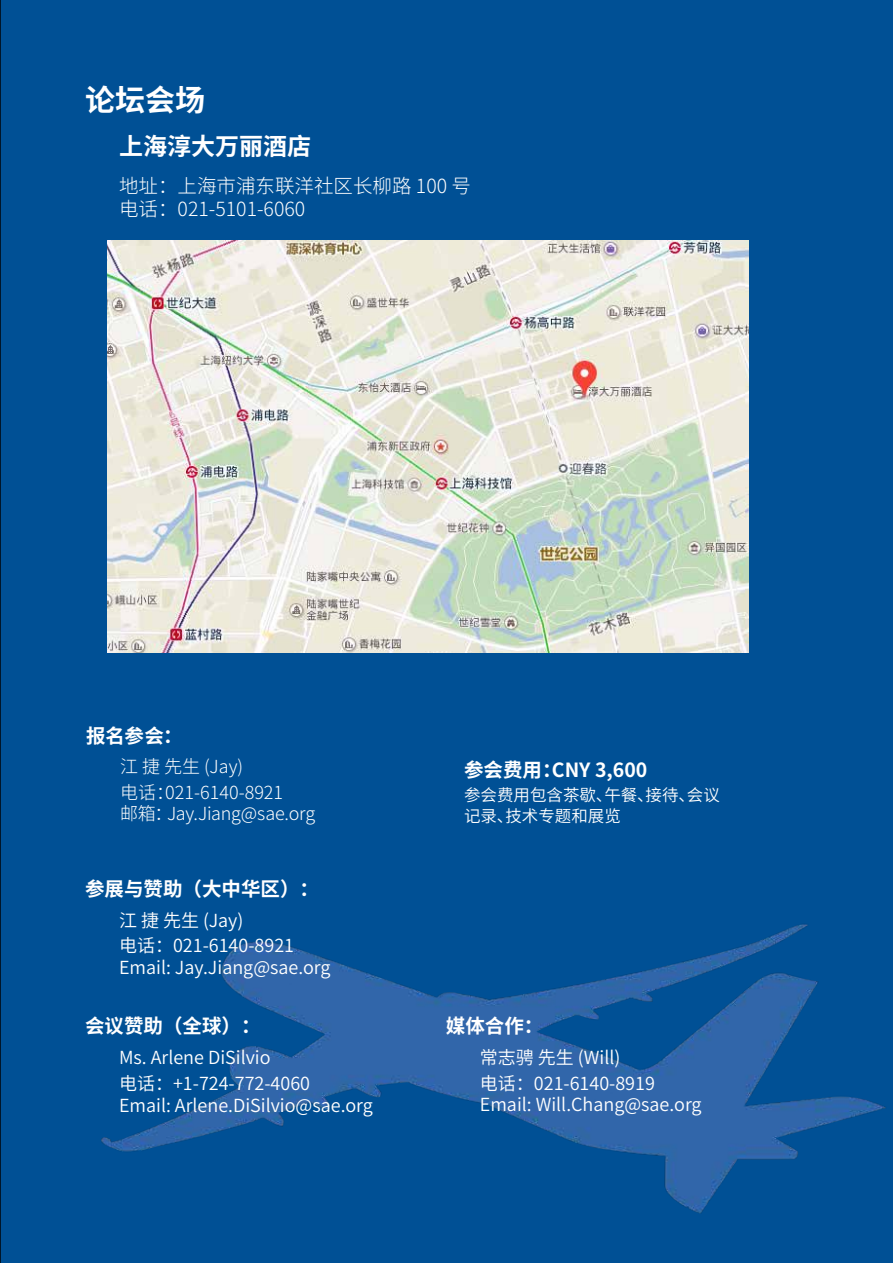
<style>
.page{position:relative;width:893px;height:1263px;background:#005095}
.page>*{position:absolute;margin:0;border:0;box-sizing:border-box;transform-origin:0 0}
.t1{font:700 30px "Source Han Sans CN";color:#fff}
.t2{font:700 24px "Source Han Sans CN";color:#fff}
.t3{font:700 19.5px "Source Han Sans CN";color:#fff}
.t4{font:300 19.5px/23.4px "Source Han Sans CN";color:#fff}
.t5{font:18px/25.8px "Source Han Sans CN";color:#fff}
.t6{font:300 18px/25.8px "Source Han Sans CN";color:#fff}
.t7{font:16.5px/21.6px "Source Han Sans CN";color:#fff}
</style>
<div class="page">
<img style="left:72px;top:833px;width:821px;height:421px">
<img style="left:108px;top:240px;width:640px;height:412px">
<div style="left:64px;top:706px;width:318px;height:137px;background:#005095"></div>
<h1 class="t1" style="left:85px;top:84px;width:121px">论坛会场</h1>
<h2 class="t2" style="left:119px;top:133px;width:193px">上海淳大万丽酒店</h2>
<p class="t4" style="left:119px;top:174px;width:353px">地址：上海市浦东联洋社区长柳路 100 号电话：021-5101-6060</p>
<p class="t3" style="left:86px;top:725px;width:98px">报名参会：</p>
<p class="t6" style="left:120px;top:754px;width:164px">江 捷 先生 (Jay)<br>电话：021-6140-8921</p>
<p class="t6" style="left:120px;top:801px;width:197px">邮箱：Jay.Jiang@sae.org</p>
<p class="t3" style="left:85px;top:878px;width:235px">参展与赞助（大中华区）：</p>
<p class="t5" style="left:119px;top:907px;width:177px">江 捷 先生 (Jay)<br>电话：021-6140-8921</p>
<p class="t5" style="left:119px;top:955px;width:213px">Email: Jay.Jiang@sae.org</p>
<p class="t3" style="left:85px;top:1015px;width:177px">会议赞助（全球）：</p>
<p class="t5" style="left:119px;top:1044px;width:193px">Ms. Arlene DiSilvio<br>电话：+1-724-772-4060</p>
<p class="t5" style="left:119px;top:1093px;width:255px">Email: Arlene.DiSilvio@sae.org</p>
<p class="t3" style="left:464px;top:758px;width:185px">参会费用：CNY 3,600</p>
<p class="t7" style="left:464px;top:784px;width:257px">参会费用包含茶歇、午餐、接待、会议记录、技术专题和展览</p>
<p class="t3" style="left:446px;top:1015px;width:99px">媒体合作：</p>
<p class="t5" style="left:480px;top:1044px;width:177px">常志骋 先生 (Will)<br>电话：021-6140-8919</p>
<p class="t5" style="left:480px;top:1092px;width:223px">Email: Will.Chang@sae.org</p>
</div>
